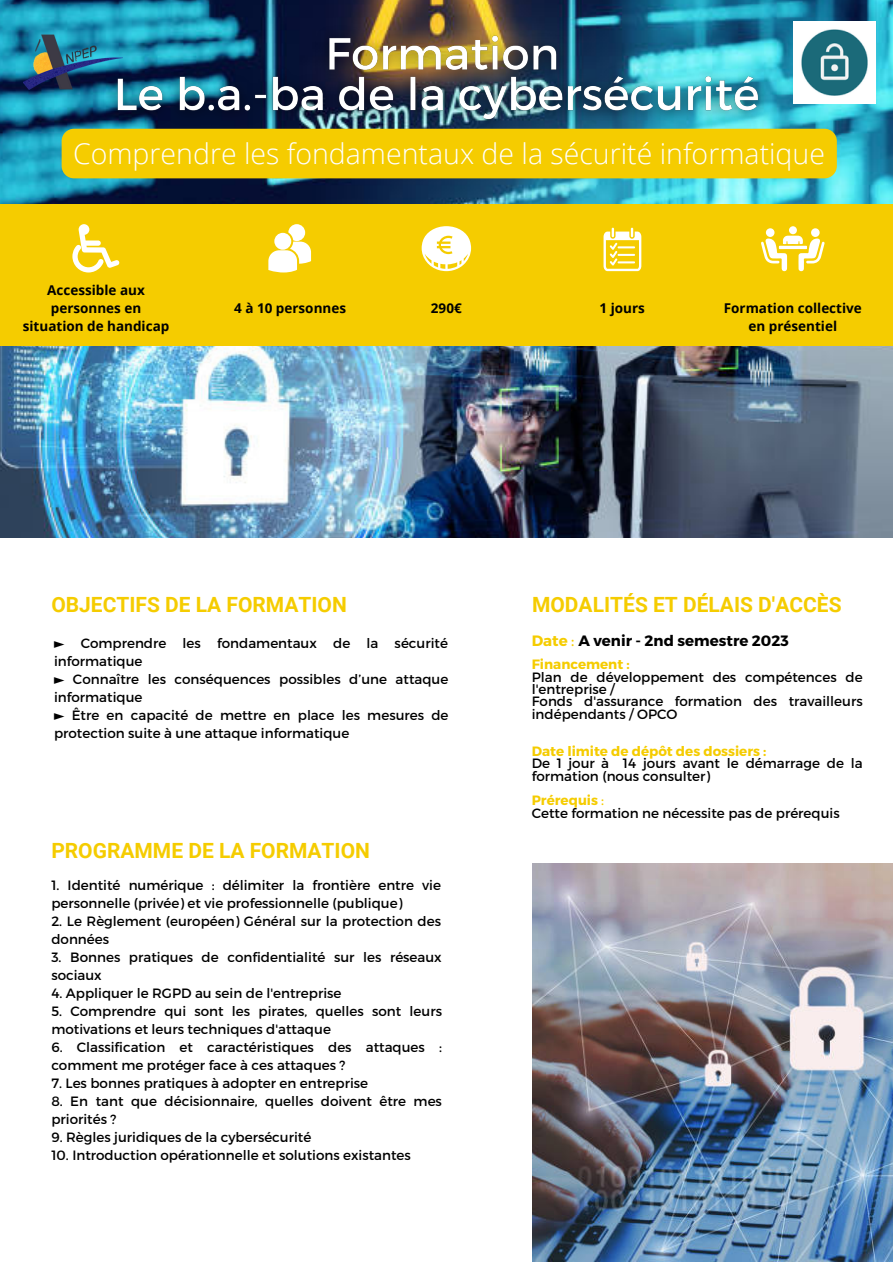
<style>
.page{position:relative;width:893px;height:1264px;background:#fff}
.page>*{position:absolute;margin:0;border:0;box-sizing:border-box;transform-origin:0 0}
.t1{font:300 28.5px "Open Sans";color:#fff}
.t2{font:700 21px "Roboto";color:#f5cc00}
.t3{font:700 15px "Montserrat";color:#000}
.t4{font:13.5px/18px "Montserrat";color:#000}
.t5{font:700 13.5px/18px "Open Sans";color:#000;text-align:center}
.t6{font:700 13.5px "Montserrat";color:#f5cc00}
.s1{font-family:"DejaVu Sans"}
.s2{color:#f5cc00}
.s3{font-weight:400;color:#f5cc00}
.s4{font-weight:700;color:#f5cc00}
</style>
<div class="page">
<img style="left:0;top:0;width:892px;height:204px">
<img style="left:532px;top:863px;width:360px;height:398px">
<img style="left:0;top:345px;width:892px;height:192px">
<div style="left:0;top:204px;width:892px;height:141px;background:#f5cc00"></div>
<img style="left:94px;top:6px;width:696px;height:123px">
<img style="left:24px;top:34px;width:99px;height:55px">
<img style="left:793px;top:21px;width:82px;height:82px">
<div style="left:62px;top:129px;width:774px;height:49px;background:#f5cc00;border-radius:12px"></div>
<svg style="left:72px;top:224px;width:48px;height:48px"></svg>
<svg style="left:268px;top:224px;width:43px;height:48px"></svg>
<svg style="left:421px;top:226px;width:50px;height:45px"></svg>
<svg style="left:603px;top:228px;width:38px;height:43px"></svg>
<svg style="left:761px;top:236px;width:63px;height:35px"></svg>
<div style="left:811px;top:228px;width:8px;height:9px;background:#fff;border-radius:50%"></div>
<div style="left:765px;top:228px;width:9px;height:9px;background:#fff;border-radius:50%"></div>
<div style="left:788px;top:226px;width:8px;height:8px;background:#fff;border-radius:50%"></div>
<h1 class="t1" style="left:73px;top:133px;width:753px">Comprendre les fondamentaux de la sécurité informatique</h1>
<p class="t5" style="left:23px;top:280px;width:148px">Accessible aux personnes en situation de handicap</p>
<p class="t5" style="left:234px;top:298px;width:113px">4 à 10 personnes</p>
<p class="t5" style="left:431px;top:298px;width:32px">290€</p>
<p class="t5" style="left:599px;top:298px;width:47px">1 jours</p>
<p class="t5" style="left:723px;top:298px;width:139px">Formation collective en présentiel</p>
<h2 class="t2" style="left:51px;top:592px;width:297px">OBJECTIFS DE LA FORMATION</h2>
<p class="t4" style="left:54px;top:633px;width:396px"><span class="s1">►</span> Comprendre les fondamentaux de la sécurité informatique<br><span class="s1">►</span> Connaître les conséquences possibles d’une attaque informatique<br><span class="s1">►</span> Être en capacité de mettre en place les mesures de protection suite à une attaque informatique</p>
<h2 class="t2" style="left:51px;top:838px;width:320px">PROGRAMME DE LA FORMATION</h2>
<p class="t4" style="left:51px;top:875px;width:391px">1. Identité numérique : délimiter la frontière entre vie personnelle (privée) et vie professionnelle (publique)</p>
<p class="t4" style="left:51px;top:911px;width:391px">2. Le Règlement (européen) Général sur la protection des données</p>
<p class="t4" style="left:51px;top:947px;width:392px">3. Bonnes pratiques de confidentialité sur les réseaux sociaux</p>
<p class="t4" style="left:51px;top:983px;width:291px">4. Appliquer le RGPD au sein de l'entreprise</p>
<p class="t4" style="left:51px;top:1001px;width:392px">5. Comprendre qui sont les pirates, quelles sont leurs motivations et leurs techniques d'attaque</p>
<p class="t4" style="left:51px;top:1037px;width:392px">6. Classification et caractéristiques des attaques : comment me protéger face à ces attaques ?</p>
<p class="t4" style="left:51px;top:1073px;width:318px">7. Les bonnes pratiques à adopter en entreprise</p>
<p class="t4" style="left:51px;top:1091px;width:392px">8. En tant que décisionnaire, quelles doivent être mes priorités ?</p>
<p class="t4" style="left:51px;top:1127px;width:261px">9. Règles juridiques de la cybersécurité</p>
<p class="t4" style="left:51px;top:1145px;width:361px">10. Introduction opérationnelle et solutions existantes</p>
<h2 class="t2" style="left:532px;top:592px;width:311px">MODALITÉS ET DÉLAIS D'ACCÈS</h2>
<p class="t3" style="left:531px;top:630px;width:258px"><span class="s2">Date</span> <span class="s3">:</span> A venir - 2nd semestre 2023</p>
<p class="t6" style="left:531px;top:655px;width:99px">Financement :</p>
<p class="t4" style="left:531px;top:670px;width:332px;line-height:12.3px">Plan de développement des compétences de l'entreprise /<br>Fonds d'assurance formation des travailleurs indépendants / OPCO</p>
<p class="t6" style="left:531px;top:742px;width:236px">Date limite de dépôt des dossiers :</p>
<p class="t4" style="left:531px;top:756px;width:332px;line-height:12.3px">De 1 jour à 14 jours avant le démarrage de la formation (nous consulter)</p>
<p class="t4" style="left:531px;top:793px;width:309px;line-height:12.3px"><span class="s4">Prérequis</span> <span class="s2">:<br></span>Cette formation ne nécessite pas de prérequis</p>
</div>
